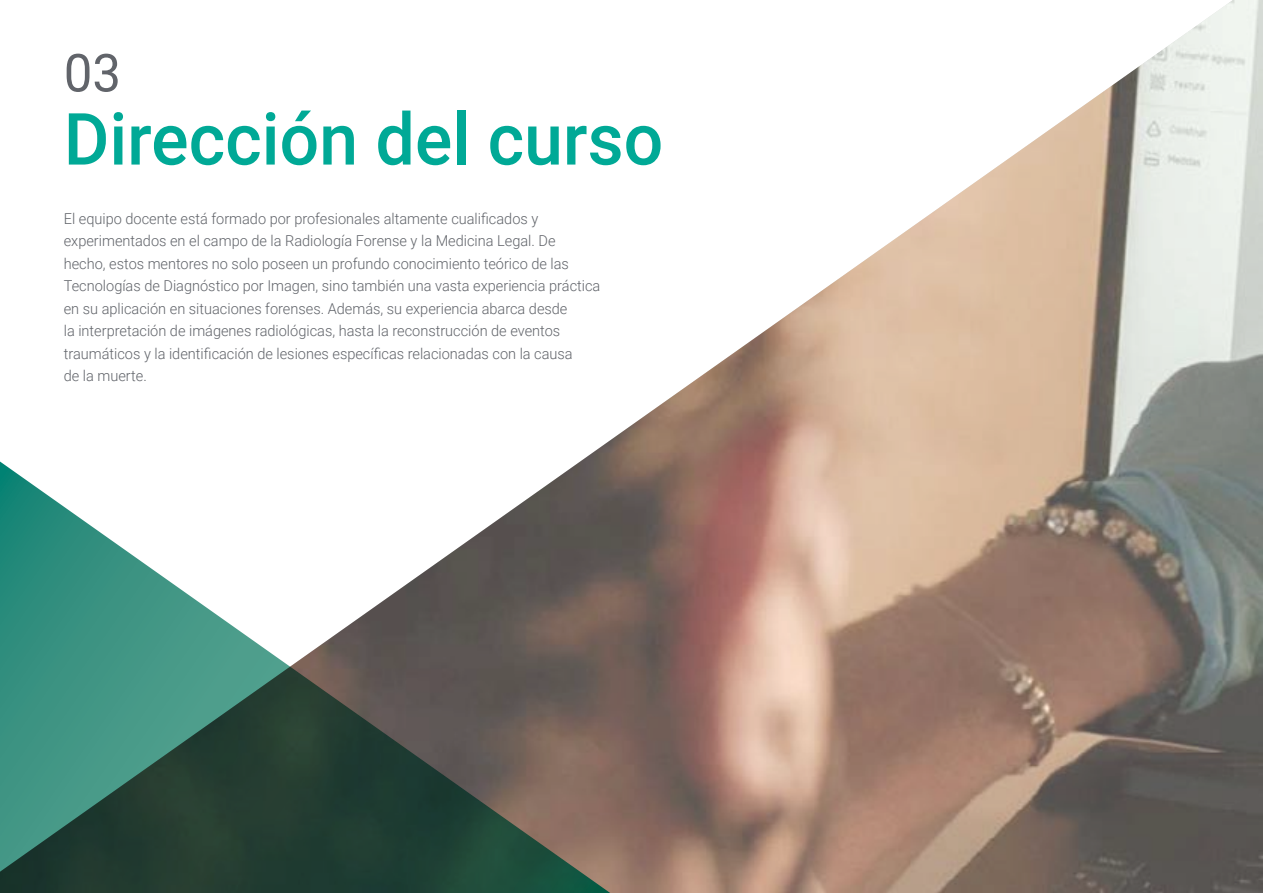
<style>
.page{position:relative;width:1263px;height:893px;background:#fff}
.page>*{position:absolute;margin:0;border:0;box-sizing:border-box;transform-origin:0 0}
.t1{font:500 72px "Roboto";color:#00a996}
.t2{font:52.5px "Roboto";color:#61646a}
.t3{font:300 15px/22.5px "Roboto";color:#61646a}
</style>
<div class="page">
<img style="left:602px;top:0;width:661px;height:893px">
<svg style="left:0;top:446px;width:640px;height:447px"></svg>
<h2 class="t2" style="left:64px;top:36px;width:59px">03</h2>
<h1 class="t1" style="left:64px;top:89px;width:601px">Dirección del curso</h1>
<p class="t3" style="left:64px;top:207px;width:538px">El equipo docente está formado por profesionales altamente cualificados y experimentados en el campo de la Radiología Forense y la Medicina Legal. De hecho, estos mentores no solo poseen un profundo conocimiento teórico de las Tecnologías de Diagnóstico por Imagen, sino también una vasta experiencia práctica en su aplicación en situaciones forenses. Además, su experiencia abarca desde<br>la interpretación de imágenes radiológicas, hasta la reconstrucción de eventos traumáticos y la identificación de lesiones específicas relacionadas con la causa<br>de la muerte.</p>
</div>
